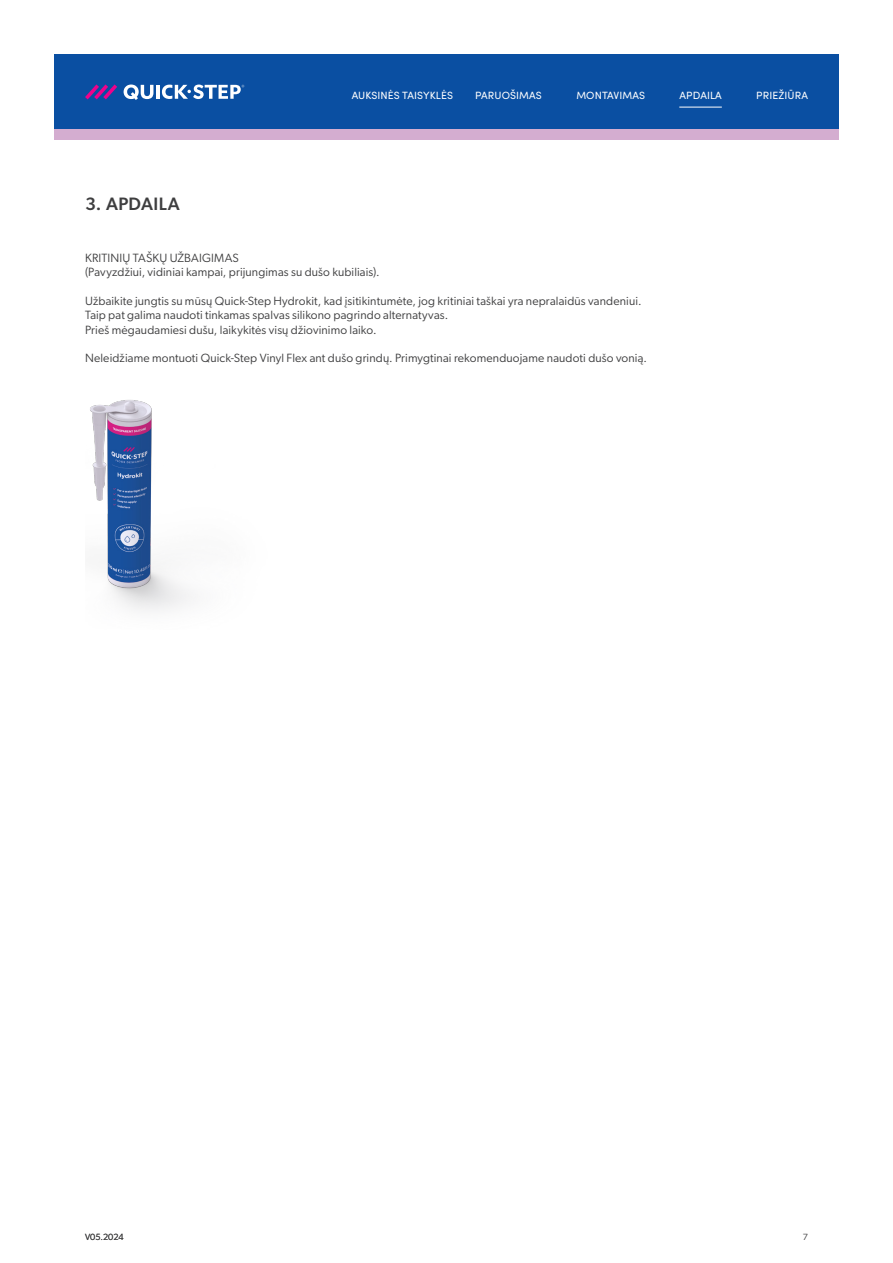
<style>
.page{position:relative;width:893px;height:1263px;background:#fff}
.page>*{position:absolute;margin:0;border:0;box-sizing:border-box;transform-origin:0 0}
.Steps{font:500 18px "Gibson";letter-spacing:.025em;color:#3e3e3f}
.Body{font:12px "Gibson";letter-spacing:.01em;color:#3e3e3f}
.t1{font:10.5px "Sofia Pro";letter-spacing:.01em;color:#fff}
.t2{font:9px "Gibson";color:#3e3e3f}
</style>
<div class="page">
<div style="left:54px;top:54px;width:785px;height:75px;background:#0a4fa2"></div>
<div style="left:54px;top:129px;width:785px;height:11px;background:#d4add0"></div>
<svg style="left:85px;top:84px;width:32px;height:15px"></svg>
<svg style="left:124px;top:85px;width:29px;height:15px"></svg>
<hr style="left:156px;top:85px;width:4px;height:14px;background:#fff">
<svg style="left:162px;top:85px;width:82px;height:14px"></svg>
<hr style="left:679px;top:107px;width:43px;height:1px;background:#fff">
<img style="left:90px;top:400px;width:102px;height:211px">
<p class="Steps" style="left:85px;top:193px;width:96px">3. APDAILA</p>
<p class="t1" style="left:352px;top:87px;width:103px">AUKSINĖS TAISYKLĖS</p>
<p class="t1" style="left:475px;top:87px;width:68px">PARUOŠIMAS</p>
<p class="t1" style="left:576px;top:87px;width:70px">MONTAVIMAS</p>
<p class="t1" style="left:679px;top:87px;width:44px">APDAILA</p>
<p class="t1" style="left:756px;top:87px;width:53px">PRIEŽIŪRA</p>
<p class="Body" style="left:85px;top:250px;width:155px">KRITINIŲ TAŠKŲ UŽBAIGIMAS</p>
<p class="Body" style="left:85px;top:265px;width:296px">(Pavyzdžiui, vidiniai kampai, prijungimas su dušo kubiliais).</p>
<p class="Body" style="left:85px;top:293px;width:558px">Užbaikite jungtis su mūsų Quick-Step Hydrokit, kad įsitikintumėte, jog kritiniai taškai yra nepralaidūs vandeniui.</p>
<p class="Body" style="left:85px;top:308px;width:365px">Taip pat galima naudoti tinkamas spalvas silikono pagrindo alternatyvas.</p>
<p class="Body" style="left:85px;top:322px;width:293px">Prieš mėgaudamiesi dušu, laikykitės visų džiovinimo laiko.</p>
<p class="Body" style="left:85px;top:351px;width:563px">Neleidžiame montuoti Quick-Step Vinyl Flex ant dušo grindų. Primygtinai rekomenduojame naudoti dušo vonią.</p>
<p class="t2" style="left:85px;top:1231px;width:40px">V05.2024</p>
<p class="t2" style="left:803px;top:1231px;width:7px">7</p>
</div>
